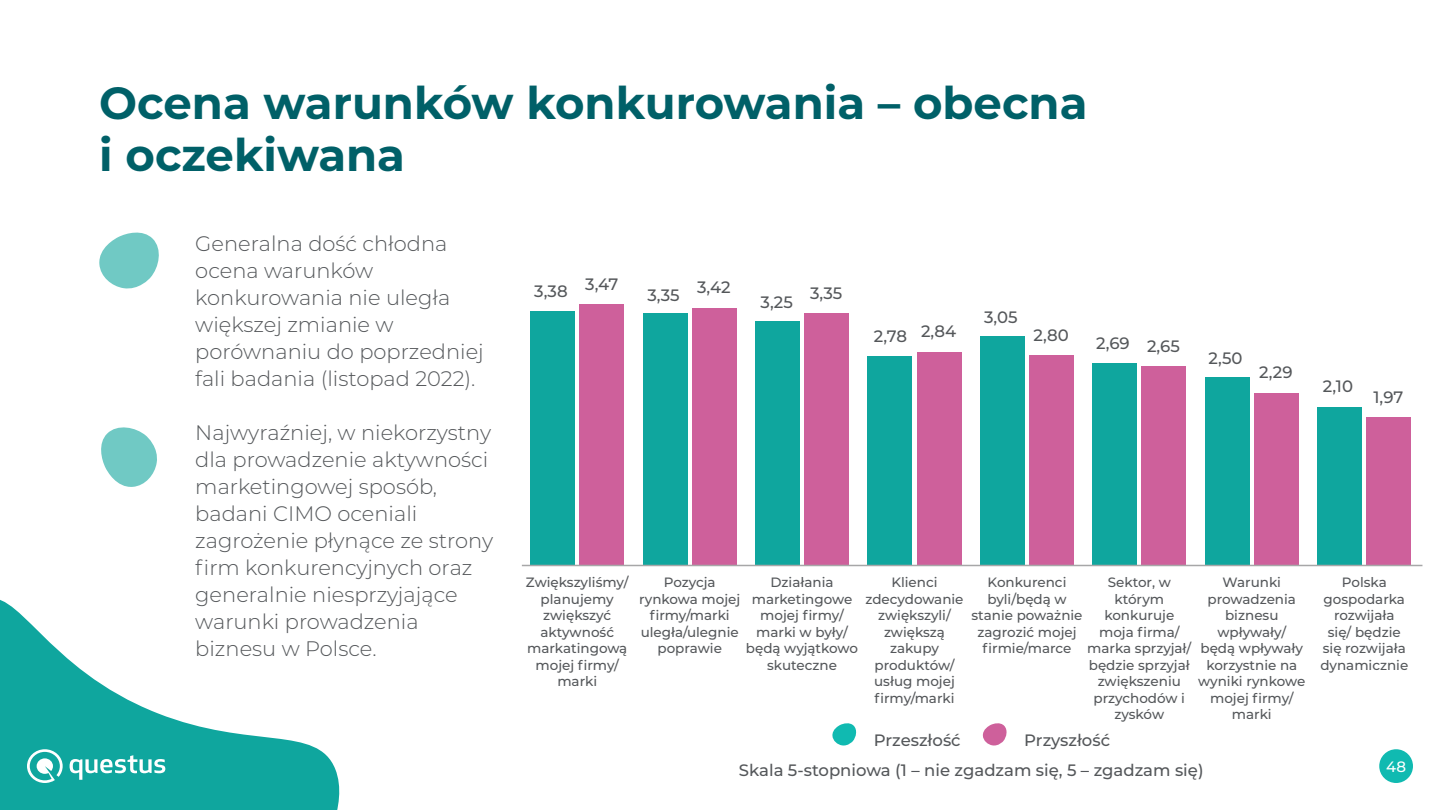
<style>
.page{position:relative;width:1440px;height:810px;background:#fff}
.page>*{position:absolute;margin:0;border:0;box-sizing:border-box;transform-origin:0 0}
.t1{font:700 45px "Montserrat";color:#006068}
.t2{font:300 21px/27px "Montserrat";color:#54575a}
.t3{font:500 16.5px "Montserrat";color:#54575a}
.t4{font:500 15px "Montserrat";color:#fff}
.t5{font:500 13.5px/16.5px "Montserrat";color:#54575a;text-align:center}
</style>
<div class="page">
<div style="left:1379px;top:749px;width:34px;height:34px;background:#10bab1;border-radius:50%"></div>
<svg style="left:99px;top:232px;width:60px;height:57px"></svg>
<svg style="left:101px;top:427px;width:56px;height:60px"></svg>
<svg style="left:0;top:600px;width:340px;height:210px"></svg>
<svg style="left:27px;top:749px;width:36px;height:34px"></svg>
<svg style="left:70px;top:755px;width:95px;height:25px"></svg>
<svg style="left:832px;top:723px;width:25px;height:23px"></svg>
<svg style="left:982px;top:723px;width:25px;height:23px"></svg>
<div style="left:530px;top:311px;width:45px;height:254px;background:#0fa69e"></div>
<div style="left:579px;top:304px;width:45px;height:261px;background:#ce609b"></div>
<div style="left:643px;top:313px;width:45px;height:252px;background:#0fa69e"></div>
<div style="left:692px;top:308px;width:45px;height:257px;background:#ce609b"></div>
<div style="left:755px;top:321px;width:45px;height:244px;background:#0fa69e"></div>
<div style="left:804px;top:313px;width:45px;height:252px;background:#ce609b"></div>
<div style="left:867px;top:356px;width:45px;height:209px;background:#0fa69e"></div>
<div style="left:917px;top:352px;width:45px;height:213px;background:#ce609b"></div>
<div style="left:980px;top:336px;width:45px;height:229px;background:#0fa69e"></div>
<div style="left:1029px;top:355px;width:45px;height:210px;background:#ce609b"></div>
<div style="left:1092px;top:363px;width:45px;height:202px;background:#0fa69e"></div>
<div style="left:1141px;top:366px;width:45px;height:199px;background:#ce609b"></div>
<div style="left:1205px;top:377px;width:45px;height:188px;background:#0fa69e"></div>
<div style="left:1254px;top:393px;width:45px;height:172px;background:#ce609b"></div>
<div style="left:1317px;top:407px;width:45px;height:158px;background:#0fa69e"></div>
<div style="left:1366px;top:417px;width:45px;height:148px;background:#ce609b"></div>
<hr style="left:522px;top:565px;width:900px;height:1px;background:#a7a7a8">
<p class="t1" style="left:99px;top:70px;width:990px">Ocena warunków konkurowania – obecna</p>
<p class="t1" style="left:99px;top:123px;width:307px">i oczekiwana</p>
<p class="t2" style="left:195px;top:230px;width:290px">Generalna dość chłodna ocena warunków konkurowania nie uległa większej zmianie w porównaniu do poprzedniej fali badania (listopad 2022).</p>
<p class="t2" style="left:195px;top:419px;width:299px">Najwyraźniej, w niekorzystny dla prowadzenie aktywności marketingowej sposób, badani CIMO oceniali zagrożenie płynące ze strony firm konkurencyjnych oraz generalnie niesprzyjające warunki prowadzenia biznesu w Polsce.</p>
<p class="t3" style="left:534px;top:280px;width:35px">3,38</p>
<p class="t3" style="left:585px;top:273px;width:35px">3,47</p>
<p class="t3" style="left:647px;top:284px;width:34px">3,35</p>
<p class="t3" style="left:697px;top:276px;width:35px">3,42</p>
<p class="t3" style="left:761px;top:291px;width:34px">3,25</p>
<p class="t3" style="left:810px;top:282px;width:34px">3,35</p>
<p class="t3" style="left:874px;top:325px;width:35px">2,78</p>
<p class="t3" style="left:921px;top:320px;width:37px">2,84</p>
<p class="t3" style="left:984px;top:306px;width:35px">3,05</p>
<p class="t3" style="left:1034px;top:323px;width:37px">2,80</p>
<p class="t3" style="left:1096px;top:332px;width:35px">2,69</p>
<p class="t3" style="left:1147px;top:335px;width:34px">2,65</p>
<p class="t3" style="left:1209px;top:347px;width:35px">2,50</p>
<p class="t3" style="left:1259px;top:361px;width:35px">2,29</p>
<p class="t3" style="left:1323px;top:375px;width:32px">2,10</p>
<p class="t3" style="left:1374px;top:386px;width:31px">1,97</p>
<p class="t5" style="left:526px;top:574px;width:104px">Zwiększyliśmy/ planujemy zwiększyć aktywność markatingową mojej firmy/ marki</p>
<p class="t5" style="left:639px;top:574px;width:103px">Pozycja rynkowa mojej firmy/marki uległa/ulegnie poprawie</p>
<p class="t5" style="left:746px;top:574px;width:114px">Działania marketingowe mojej firmy/ marki w były/ będą wyjątkowo skuteczne</p>
<p class="t5" style="left:865px;top:574px;width:100px">Klienci zdecydowanie zwiększyli/ zwiększą zakupy produktów/ usług mojej firmy/marki</p>
<p class="t5" style="left:971px;top:574px;width:113px">Konkurenci byli/będą w stanie poważnie zagrozić mojej firmie/marce</p>
<p class="t5" style="left:1087px;top:574px;width:106px">Sektor, w którym konkuruje moja firma/ marka sprzyjał/ będzie sprzyjał zwiększeniu przychodów i zysków</p>
<p class="t5" style="left:1198px;top:574px;width:109px">Warunki prowadzenia biznesu wpływały/<br>będą wpływały korzystnie na wyniki rynkowe mojej firmy/ marki</p>
<p class="t3" style="left:874px;top:728px;width:88px">Przeszłość</p>
<p class="t3" style="left:1024px;top:728px;width:87px">Przyszłość</p>
<p class="t3" style="left:739px;top:758px;width:466px">Skala 5-stopniowa (1 – nie zgadzam się, 5 – zgadzam się)</p>
<p class="t5" style="left:1320px;top:574px;width:89px">Polska gospodarka rozwijała<br>się/ będzie się rozwijała dynamicznie</p>
<p class="t4" style="left:1386px;top:756px;width:21px">48</p>
</div>
